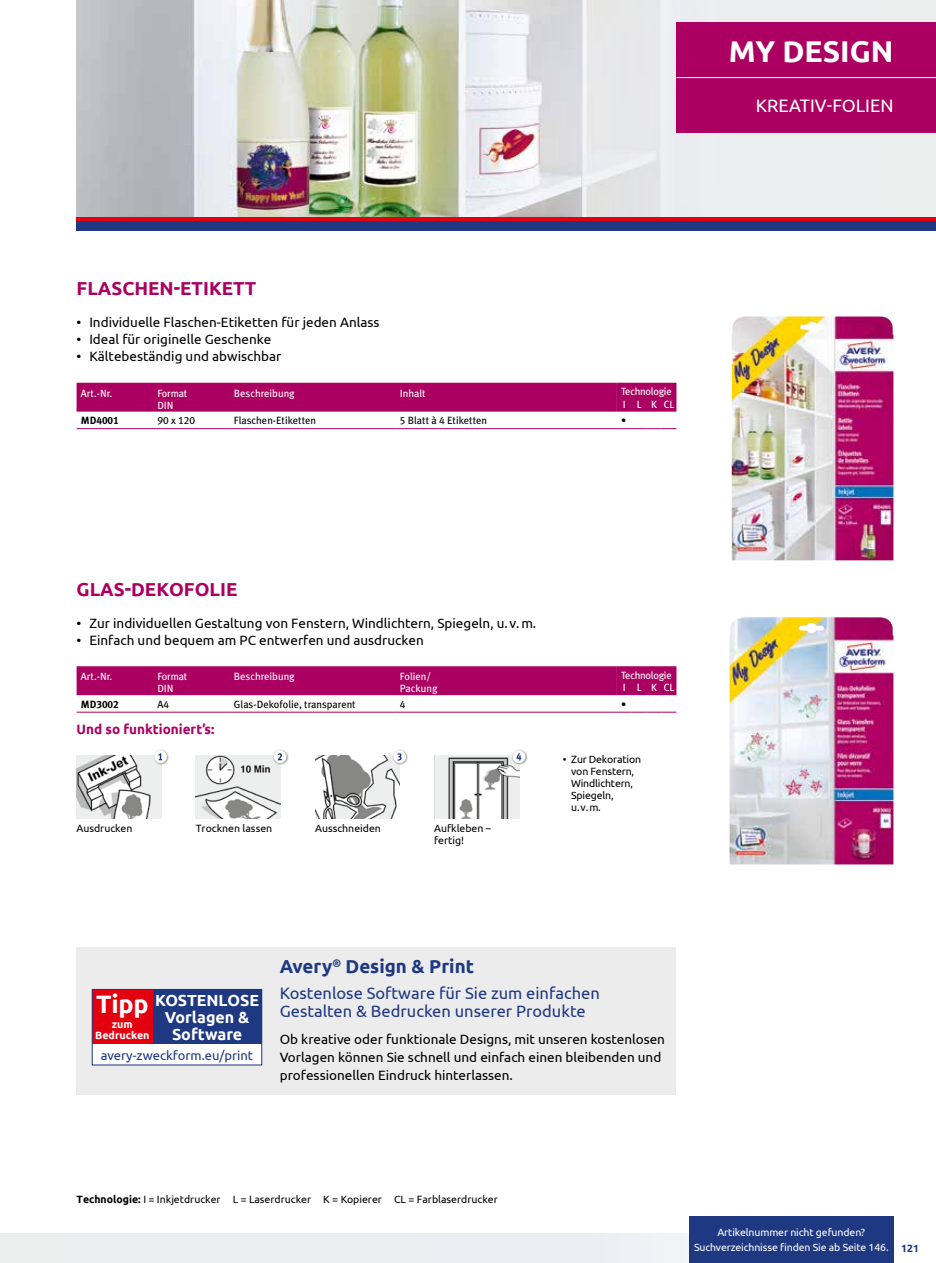
<style>
.page{position:relative;width:936px;height:1263px;background:#fff}
.page>*{position:absolute;margin:0;border:0;box-sizing:border-box;transform-origin:0 0}
.t1{font:700 30px "Ubuntu";color:#fff}
.t2{font:700 25.2px "Ubuntu";color:#fff}
.t3{font:700 18.75px "Ubuntu";color:#ab0061}
.t4{font:700 18.75px "Ubuntu";color:#1e3882}
.t5{font:18px "Ubuntu";color:#fff}
.t6{font:16.5px/18px "Ubuntu";color:#1e3882}
.t7{font:700 16.05px/16.8px "Ubuntu";color:#fff;text-align:center}
.t8{font:13.5px/18px "Ubuntu";color:#000}
.t9{font:700 13.5px "Ubuntu";color:#ab0061}
.t10{font:12.9px "Ubuntu";color:#1e3882}
.t11{font:700 10.65px/11.4px "Ubuntu";color:#fff;text-align:center}
.t12{font:10.5px/12px "Ubuntu";color:#000}
.t13{font:10.5px/12px "Meta Plus";color:#fff}
.t14{font:10.5px "Meta Plus";color:#000}
.t15{font:10.5px/15px "Ubuntu";letter-spacing:-.01em;color:#fff;text-align:center}
.t16{font:10.5px/12.1px "Meta Plus";letter-spacing:-.025em;color:#fff}
.t17{font:10.5px "Meta Plus Bold Caps";color:#000}
.t18{font:10.5px "Meta Plus Book Caps";color:#000}
.t19{font:700 10.5px "Ubuntu";color:#1e3882}
.s1{font-family:"Meta Plus"}
.s2{font-family:"Meta Plus Book Caps"}
.s3{font-weight:700}
</style>
<div class="page">
<div style="left:77px;top:0;width:858px;height:223px;background:#ecedef"></div>
<div style="left:76px;top:948px;width:600px;height:147px;background:#ececed"></div>
<img style="left:729px;top:617px;width:164px;height:247px">
<div style="left:77px;top:666px;width:599px;height:29px;background:#ab0061"></div>
<hr style="left:77px;top:712px;width:76px;height:1px;background:#ab0061">
<hr style="left:153px;top:712px;width:77px;height:1px;background:#ab0061">
<hr style="left:230px;top:712px;width:165px;height:1px;background:#ab0061">
<hr style="left:395px;top:712px;width:222px;height:1px;background:#ab0061">
<svg style="left:617px;top:712px;width:59px;height:1px"></svg>
<img style="left:77px;top:755px;width:84px;height:64px">
<img style="left:196px;top:755px;width:84px;height:64px">
<img style="left:315px;top:755px;width:85px;height:64px">
<img style="left:434px;top:755px;width:85px;height:64px">
<div style="left:511px;top:749px;width:17px;height:17px;background:#000;opacity:.5"></div>
<svg style="left:512px;top:750px;width:13px;height:13px"></svg>
<svg style="left:516px;top:753px;width:5px;height:7px"></svg>
<div style="left:392px;top:749px;width:16px;height:17px;background:#000;opacity:.5"></div>
<svg style="left:393px;top:750px;width:13px;height:13px"></svg>
<svg style="left:397px;top:753px;width:4px;height:8px"></svg>
<div style="left:272px;top:749px;width:17px;height:17px;background:#000;opacity:.5"></div>
<div style="left:274px;top:750px;width:12px;height:13px;background:#fff;border-radius:50%"></div>
<svg style="left:278px;top:753px;width:4px;height:7px"></svg>
<div style="left:153px;top:749px;width:16px;height:17px;background:#000;opacity:.5"></div>
<svg style="left:154px;top:750px;width:13px;height:13px"></svg>
<svg style="left:158px;top:753px;width:4px;height:7px"></svg>
<img style="left:731px;top:316px;width:162px;height:244px">
<div style="left:77px;top:383px;width:599px;height:29px;background:#ab0061"></div>
<hr style="left:77px;top:428px;width:76px;height:1px;background:#ab0061">
<hr style="left:153px;top:428px;width:77px;height:1px;background:#ab0061">
<hr style="left:230px;top:428px;width:165px;height:1px;background:#ab0061">
<hr style="left:395px;top:428px;width:222px;height:1px;background:#ab0061">
<svg style="left:617px;top:428px;width:59px;height:1px"></svg>
<img style="left:77px;top:0;width:582px;height:217px">
<div style="left:92px;top:989px;width:170px;height:76px;background:#fff"></div>
<div style="left:92px;top:989px;width:61px;height:55px;background:#e3000f"></div>
<div style="left:92px;top:989px;width:170px;height:76px;border:1px solid #1e3882"></div>
<div style="left:153px;top:990px;width:108px;height:54px;background:#1e3882"></div>
<div style="left:0;top:1233px;width:935px;height:30px;background:#ecedf1"></div>
<div style="left:689px;top:1216px;width:204px;height:47px;background:#1e3882"></div>
<div style="left:77px;top:217px;width:858px;height:5px;background:#e3000f"></div>
<div style="left:77px;top:222px;width:858px;height:9px;background:#1e3882"></div>
<div style="left:676px;top:22px;width:259px;height:56px;background:#ab0061"></div>
<div style="left:676px;top:78px;width:259px;height:55px;background:#ab0061"></div>
<hr style="left:676px;top:77px;width:259px;height:1px;background:#fff">
<h1 class="t1" style="left:728px;top:33px;width:166px">MY DESIGN</h1>
<h3 class="t5" style="left:755px;top:95px;width:139px">KREATIV-FOLIEN</h3>
<h3 class="t3" style="left:77px;top:277px;width:181px">FLASCHEN-ETIKETT</h3>
<p class="t8" style="left:77px;top:313px;width:304px">• Individuelle Flaschen-Etiketten für jeden Anlass</p>
<p class="t8" style="left:77px;top:330px;width:196px">• Ideal für originelle Geschenke</p>
<p class="t8" style="left:77px;top:347px;width:206px">• Kältebeständig und abwischbar</p>
<p class="t13" style="left:81px;top:387px;width:33px">Art.-Nr.</p>
<p class="t13" style="left:157px;top:387px;width:31px">Format<br>DIN</p>
<p class="t13" style="left:234px;top:387px;width:62px">Beschreibung</p>
<p class="t13" style="left:400px;top:387px;width:27px">Inhalt</p>
<p class="t16" style="left:621px;top:386px;width:55px">Technologie<br>I L KCL</p>
<p class="t17" style="left:81px;top:414px;width:40px">MD4001</p>
<p class="t18" style="left:157px;top:414px;width:39px">90 <span class="s1">x</span> 120</p>
<p class="t14" style="left:234px;top:414px;width:84px">Flaschen-Etiketten</p>
<p class="t14" style="left:400px;top:414px;width:89px"><span class="s2">5</span> Blatt à <span class="s2">4</span> Etiketten</p>
<p class="t14" style="left:621px;top:414px;width:7px">•</p>
<h3 class="t3" style="left:77px;top:578px;width:162px">GLAS-DEKOFOLIE</h3>
<p class="t8" style="left:77px;top:613px;width:461px">• Zur individuellen Gestaltung von Fenstern, Windlichtern, Spiegeln, u.v.m.</p>
<p class="t8" style="left:77px;top:631px;width:349px">• Einfach und bequem am PC entwerfen und ausdrucken</p>
<p class="t13" style="left:81px;top:670px;width:33px">Art.-Nr.</p>
<p class="t13" style="left:157px;top:670px;width:31px">Format<br>DIN</p>
<p class="t13" style="left:234px;top:670px;width:62px">Beschreibung</p>
<p class="t13" style="left:400px;top:670px;width:39px">Folien/<br>Packung</p>
<p class="t16" style="left:621px;top:669px;width:55px">Technologie<br>I L KCL</p>
<p class="t17" style="left:81px;top:698px;width:40px">MD3002</p>
<p class="t14" style="left:157px;top:698px;width:13px">A<span class="s2">4</span></p>
<p class="t14" style="left:234px;top:698px;width:123px">Glas-Dekofolie, transparent</p>
<p class="t18" style="left:400px;top:698px;width:7px">4</p>
<p class="t14" style="left:621px;top:698px;width:7px">•</p>
<p class="t9" style="left:77px;top:721px;width:139px">Und so funktioniert’s:</p>
<p class="t12" style="left:77px;top:822px;width:57px">Ausdrucken</p>
<p class="t12" style="left:196px;top:822px;width:78px">Trocknen lassen</p>
<p class="t12" style="left:315px;top:822px;width:67px">Ausschneiden</p>
<p class="t12" style="left:434px;top:822px;width:58px">Aufkleben – fertig!</p>
<p class="t12" style="left:571px;top:753px;width:71px;text-indent:-9px">• Zur Dekoration von Fenstern,<br>Windlichtern,<br>Spiegeln, u.v.m.</p>
<h2 class="t2" style="left:96px;top:989px;width:54px">Tipp</h2>
<p class="t11" style="left:95px;top:1018px;width:56px">zum<br>Bedrucken</p>
<p class="t7" style="left:155px;top:992px;width:105px">KOSTENLOSE<br>Vorlagen &amp;<br>Software</p>
<p class="t10" style="left:101px;top:1047px;width:154px">avery-zweckform.eu/print</p>
<h3 class="t4" style="left:280px;top:955px;width:196px">Avery<sup>®</sup> Design &amp; Print</h3>
<p class="t6" style="left:280px;top:984px;width:321px">Kostenlose Software für Sie zum einfachen<br>Gestalten &amp; Bedrucken unserer Produkte</p>
<p class="t8" style="left:280px;top:1030px;width:387px">Ob kreative oder funktionale Designs, mit unseren kostenlosen<br>Vorlagen können Sie schnell und einfach einen bleibenden und professionellen Eindruck hinterlassen.</p>
<p class="t12" style="left:77px;top:1193px;width:422px"><span class="s3">Technologie:</span> I = Inkjetdrucker L = Laserdrucker K = Kopierer CL = Farblaserdrucker</p>
<p class="t15" style="left:694px;top:1224px;width:196px">Artikelnummer nicht gefunden?<br>Suchverzeichnisse finden Sie ab Seite 146.</p>
<p class="t19" style="left:901px;top:1242px;width:19px">121</p>
</div>
